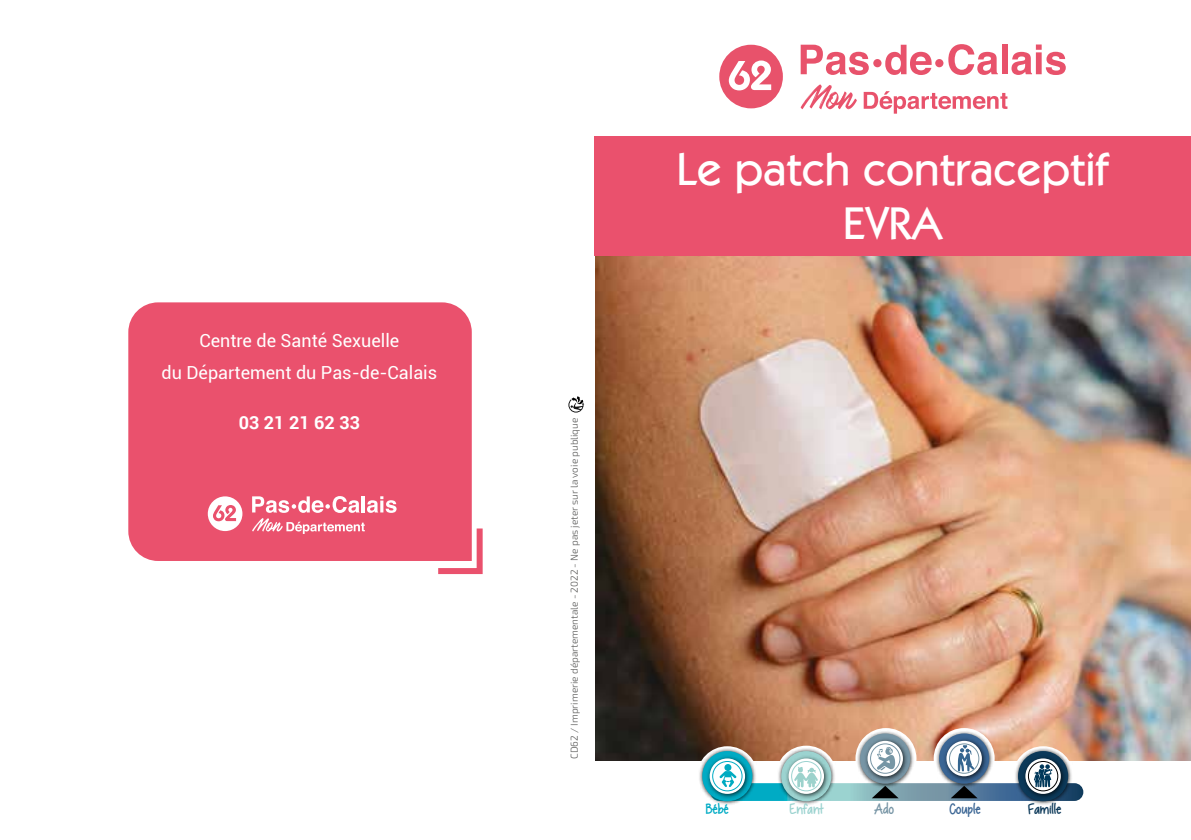
<style>
.page{position:relative;width:1191px;height:840px;background:#fff}
.page>*{position:absolute;margin:0;border:0;box-sizing:border-box;transform-origin:0 0}
.t1{font:500 46px/54px "ITC Kabel Std";color:#fff;text-align:center}
.t2{font:19px "Chocolate Covered Raindrops";color:#0c3959}
.t3{font:19px "Chocolate Covered Raindrops";color:#9cd3d0}
.t4{font:19px "Chocolate Covered Raindrops";color:#3a6594}
.t5{font:19px "Chocolate Covered Raindrops";color:#00abc4}
.t6{font:19px "Chocolate Covered Raindrops";color:#7795a5}
.t7{font:18px/31.6px "Roboto";color:#fff;text-align:center}
.t8{font:700 18px "Roboto";color:#fff}
.t9{font:300 10px "Exo 2";color:#575756}
</style>
<div class="page">
<div style="left:128px;top:302px;width:344px;height:258px;background:#ea516d"></div>
<svg style="left:208px;top:496px;width:34px;height:34px"></svg>
<svg style="left:252px;top:496px;width:144px;height:37px"></svg>
<svg style="left:432px;top:522px;width:51px;height:53px"></svg>
<img style="left:595px;top:256px;width:596px;height:504px">
<svg style="left:568px;top:396px;width:16px;height:16px"></svg>
<div style="left:595px;top:136px;width:596px;height:120px;background:#ea516d"></div>
<svg style="left:1012px;top:745px;width:61px;height:61px"></svg>
<svg style="left:710px;top:782px;width:373px;height:18px;background:#6097aa"></svg>
<div style="left:698px;top:747px;width:59px;height:58px;background:#000;opacity:.75"></div>
<svg style="left:702px;top:750px;width:50px;height:50px"></svg>
<div style="left:706px;top:754px;width:44px;height:44px;background:#000;opacity:.75"></div>
<svg style="left:709px;top:758px;width:36px;height:35px"></svg>
<div style="left:712px;top:760px;width:30px;height:30px;border:1px solid #00abc4;border-radius:50%"></div>
<svg style="left:724px;top:763px;width:7px;height:7px"></svg>
<svg style="left:719px;top:770px;width:17px;height:16px"></svg>
<div style="left:777px;top:747px;width:59px;height:58px;background:#000;opacity:.75"></div>
<svg style="left:781px;top:750px;width:50px;height:50px"></svg>
<div style="left:784px;top:754px;width:45px;height:44px;background:#000;opacity:.75"></div>
<svg style="left:788px;top:758px;width:36px;height:35px"></svg>
<div style="left:791px;top:760px;width:30px;height:30px;border:1px solid #9cd3d0;border-radius:50%"></div>
<svg style="left:794px;top:766px;width:24px;height:21px"></svg>
<div style="left:856px;top:729px;width:58px;height:58px;background:#000;opacity:.75"></div>
<div style="left:860px;top:733px;width:50px;height:50px;background:#7795a5;border-radius:50%"></div>
<div style="left:863px;top:736px;width:45px;height:45px;background:#000;opacity:.75"></div>
<svg style="left:867px;top:740px;width:36px;height:35px"></svg>
<div style="left:870px;top:743px;width:30px;height:30px;border:1px solid #7795a5;border-radius:50%"></div>
<svg style="left:877px;top:746px;width:18px;height:23px"></svg>
<div style="left:935px;top:729px;width:58px;height:58px;background:#000;opacity:.75"></div>
<svg style="left:939px;top:733px;width:50px;height:50px"></svg>
<div style="left:942px;top:736px;width:45px;height:45px;background:#000;opacity:.75"></div>
<svg style="left:946px;top:740px;width:36px;height:35px"></svg>
<div style="left:949px;top:743px;width:30px;height:30px;border:1px solid #7795a5;border-radius:50%"></div>
<svg style="left:957px;top:744px;width:17px;height:27px"></svg>
<div style="left:1014px;top:747px;width:58px;height:58px;background:#000;opacity:.75"></div>
<svg style="left:1018px;top:750px;width:50px;height:50px"></svg>
<div style="left:1021px;top:754px;width:45px;height:44px;background:#000;opacity:.75"></div>
<svg style="left:1025px;top:758px;width:35px;height:35px"></svg>
<div style="left:1028px;top:760px;width:30px;height:30px;border:1px solid #000;border-radius:50%"></div>
<svg style="left:1033px;top:764px;width:19px;height:22px"></svg>
<svg style="left:950px;top:785px;width:27px;height:12px"></svg>
<svg style="left:871px;top:785px;width:27px;height:12px"></svg>
<svg style="left:719px;top:45px;width:64px;height:63px"></svg>
<svg style="left:863px;top:91px;width:144px;height:23px"></svg>
<svg style="left:800px;top:84px;width:57px;height:25px"></svg>
<svg style="left:800px;top:45px;width:68px;height:30px"></svg>
<svg style="left:885px;top:45px;width:46px;height:30px"></svg>
<svg style="left:948px;top:44px;width:49px;height:31px"></svg>
<div style="left:1001px;top:45px;width:6px;height:29px;background:#e8526b"></div>
<svg style="left:1011px;top:44px;width:54px;height:31px"></svg>
<div style="left:935px;top:59px;width:8px;height:8px;background:#e8526b;border-radius:50%"></div>
<div style="left:873px;top:59px;width:8px;height:8px;background:#e8526b;border-radius:50%"></div>
<h3 class="t7" style="left:161px;top:324px;width:277px">Centre de Santé Sexuelle<br>du Département du Pas-de-Calais</h3>
<h3 class="t8" style="left:239px;top:409px;width:123px">03 21 21 62 33</h3>
<p class="t9" style="left:568px;top:758px;width:342px;rotate:-90deg">CD62 / Imprimerie départementale - 2022 - Ne pas jeter sur la voie publique</p>
<h1 class="t1" style="left:676px;top:142px;width:433px">Le patch contraceptif<br>EVRA</h1>
<h2 class="t5" style="left:702px;top:799px;width:25px">Bébé</h2>
<h2 class="t3" style="left:786px;top:799px;width:36px">Enfant</h2>
<h2 class="t6" style="left:871px;top:799px;width:21px">Ado</h2>
<h2 class="t4" style="left:946px;top:799px;width:33px">Couple</h2>
<h2 class="t2" style="left:1024px;top:799px;width:35px">Famille</h2>
</div>
